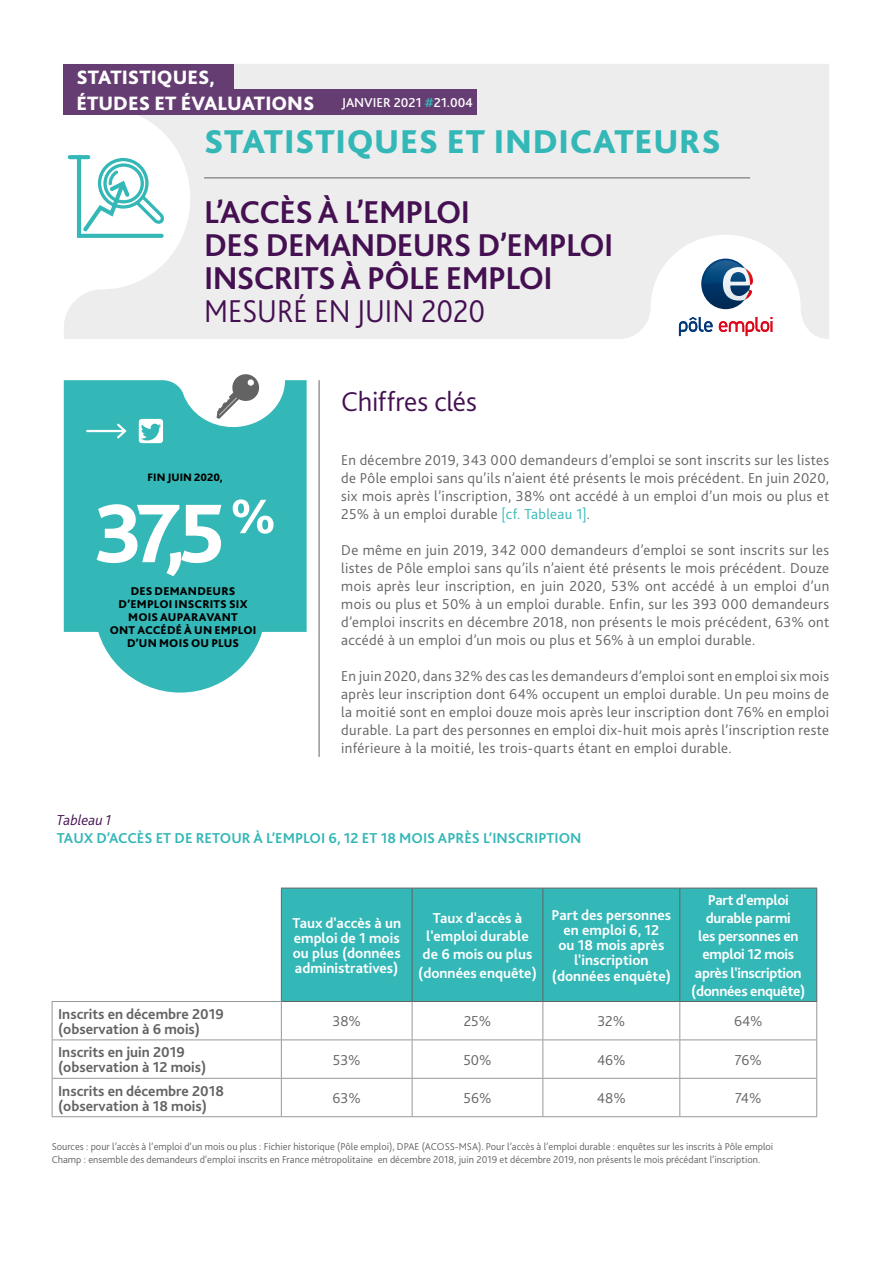
<style>
.page{position:relative;width:893px;height:1263px;background:#fff}
.page>*{position:absolute;margin:0;border:0;box-sizing:border-box;transform-origin:0 0}
.t1{font:800 87px "Bliss 2";color:#fff}
.t2{font:800 34.5px "Bliss 2";letter-spacing:.02em;color:#33b7b7}
.t3{font:700 33px/33px "Bliss 2";letter-spacing:-.02em;color:#441051}
.t4{font:300 33px "Bliss 2";color:#441051;scale:.92 1}
.t5{font:300 28.5px "Bliss 2";letter-spacing:-.01em;color:#441051}
.t6{font:800 20.25px/25.5px "Bliss 2";color:#fff}
.t7{font:300 15px/18px "Bliss 2";letter-spacing:.025em;color:#646363;text-align:justify}
.t8{font:700 15px/15px "Bliss 2";color:#fff;text-align:center}
.t9{font:700 15px/15px "Bliss 2";color:#646363}
.t10{font:700 15px/18px "Bliss 2";letter-spacing:-.02em;color:#fff;text-align:center}
.t11{font:700 15px "Bliss 2";color:#33b7b7}
.t12{font:italic 300 15px "Bliss 2";color:#441051}
.t13{font:500 13.5px "Bliss 2";color:#fff}
.t14{font:800 11.85px/13px "Bliss 2";letter-spacing:.015em;color:#000;text-align:center}
.t15{font:800 11.25px "Bliss 2";color:#000}
.t16{font:300 10.5px/13.5px "Bliss 2";color:#646363}
.s1{color:#33b7b7}
</style>
<div class="page">
<svg style="left:64px;top:64px;width:765px;height:275px;background:#eee"></svg>
<svg style="left:701px;top:259px;width:52px;height:50px"></svg>
<svg style="left:679px;top:317px;width:34px;height:19px"></svg>
<svg style="left:719px;top:317px;width:53px;height:19px"></svg>
<div style="left:64px;top:64px;width:170px;height:26px;background:#663d72"></div>
<div style="left:64px;top:89px;width:413px;height:26px;background:#663d72"></div>
<hr style="left:204px;top:177px;width:546px;height:1px;background:#646363">
<svg style="left:70px;top:155px;width:5px;height:4px"></svg>
<svg style="left:75px;top:153px;width:93px;height:87px"></svg>
<svg style="left:234px;top:374px;width:23px;height:6px"></svg>
<svg style="left:64px;top:380px;width:243px;height:252px;background:#43bbbb"></svg>
<div style="left:95px;top:521px;width:171px;height:172px;background:#33b7b7;border-radius:50%"></div>
<svg style="left:139px;top:419px;width:24px;height:24px"></svg>
<hr style="left:87px;top:430px;width:38px;height:2px;background:#fff">
<svg style="left:115px;top:421px;width:13px;height:19px"></svg>
<hr style="left:319px;top:380px;width:1px;height:377px;background:#646363">
<div style="left:282px;top:889px;width:534px;height:112px;background:#33b7b7"></div>
<hr style="left:281px;top:888px;width:131px;height:1px;background:#646363">
<hr style="left:281px;top:888px;width:1px;height:113px;background:#646363">
<hr style="left:412px;top:888px;width:131px;height:1px;background:#646363">
<hr style="left:412px;top:888px;width:1px;height:113px;background:#646363">
<hr style="left:543px;top:888px;width:137px;height:1px;background:#646363">
<hr style="left:542px;top:888px;width:1px;height:113px;background:#646363">
<hr style="left:680px;top:888px;width:137px;height:1px;background:#646363">
<hr style="left:679px;top:888px;width:1px;height:113px;background:#646363">
<hr style="left:816px;top:888px;width:1px;height:113px;background:#646363">
<hr style="left:282px;top:1001px;width:130px;height:1px;background:#646363">
<hr style="left:412px;top:1001px;width:131px;height:1px;background:#646363">
<hr style="left:543px;top:1001px;width:137px;height:1px;background:#646363">
<hr style="left:680px;top:1001px;width:137px;height:1px;background:#646363">
<hr style="left:52px;top:1001px;width:230px;height:1px;background:#98989c">
<hr style="left:52px;top:1002px;width:1px;height:37px;background:#98989c">
<hr style="left:281px;top:1002px;width:1px;height:37px;background:#98989c">
<hr style="left:412px;top:1002px;width:1px;height:37px;background:#98989c">
<hr style="left:542px;top:1002px;width:1px;height:37px;background:#98989c">
<hr style="left:679px;top:1002px;width:1px;height:37px;background:#98989c">
<hr style="left:816px;top:1002px;width:1px;height:37px;background:#98989c">
<hr style="left:52px;top:1039px;width:229px;height:1px;background:#98989c">
<hr style="left:52px;top:1040px;width:1px;height:38px;background:#98989c">
<hr style="left:281px;top:1039px;width:131px;height:1px;background:#98989c">
<hr style="left:281px;top:1040px;width:1px;height:38px;background:#98989c">
<hr style="left:412px;top:1039px;width:131px;height:1px;background:#98989c">
<hr style="left:412px;top:1040px;width:1px;height:38px;background:#98989c">
<hr style="left:543px;top:1039px;width:137px;height:1px;background:#98989c">
<hr style="left:542px;top:1040px;width:1px;height:38px;background:#98989c">
<hr style="left:680px;top:1039px;width:137px;height:1px;background:#98989c">
<hr style="left:679px;top:1040px;width:1px;height:38px;background:#98989c">
<hr style="left:816px;top:1040px;width:1px;height:38px;background:#98989c">
<hr style="left:52px;top:1078px;width:229px;height:1px;background:#98989c">
<hr style="left:52px;top:1079px;width:1px;height:37px;background:#98989c">
<hr style="left:281px;top:1078px;width:131px;height:1px;background:#98989c">
<hr style="left:281px;top:1079px;width:1px;height:37px;background:#98989c">
<hr style="left:412px;top:1078px;width:131px;height:1px;background:#98989c">
<hr style="left:412px;top:1079px;width:1px;height:37px;background:#98989c">
<hr style="left:543px;top:1078px;width:137px;height:1px;background:#98989c">
<hr style="left:542px;top:1079px;width:1px;height:37px;background:#98989c">
<hr style="left:680px;top:1078px;width:137px;height:1px;background:#98989c">
<hr style="left:679px;top:1079px;width:1px;height:37px;background:#98989c">
<hr style="left:816px;top:1079px;width:1px;height:37px;background:#98989c">
<hr style="left:52px;top:1116px;width:229px;height:1px;background:#98989c">
<hr style="left:281px;top:1116px;width:131px;height:1px;background:#98989c">
<hr style="left:412px;top:1116px;width:131px;height:1px;background:#98989c">
<hr style="left:543px;top:1116px;width:137px;height:1px;background:#98989c">
<hr style="left:680px;top:1116px;width:137px;height:1px;background:#98989c">
<h3 class="t6" style="left:77px;top:65px;width:239px">STATISTIQUES,<br>ÉTUDES ET ÉVALUATIONS</h3>
<p class="t13" style="left:342px;top:94px;width:133px">JANVIER 2021 <span class="s1">#</span>21.004</p>
<h2 class="t2" style="left:204px;top:120px;width:518px">STATISTIQUES ET INDICATEURS</h2>
<h3 class="t3" style="left:204px;top:196px;width:411px">L’ACCÈS À L’EMPLOI<br>DES DEMANDEURS D’EMPLOI<br>INSCRITS À PÔLE EMPLOI</h3>
<h3 class="t4" style="left:204px;top:291px;width:307px">MESURÉ EN JUIN 2020</h3>
<p class="t15" style="left:148px;top:470px;width:77px">FIN JUIN 2020,</p>
<h1 class="t1" style="left:94px;top:479px;width:184px">37,5 <sup>%</sup></h1>
<p class="t14" style="left:110px;top:584px;width:148px">DES DEMANDEURS<br>D’EMPLOI INSCRITS SIX<br>MOIS AUPARAVANT<br>ONT ACCÉDÉ À UN EMPLOI<br>D’UN MOIS OU PLUS</p>
<h3 class="t5" style="left:341px;top:384px;width:137px">Chiffres clés</h3>
<p class="t7" style="left:341px;top:451px;width:489px">En décembre 2019, 343 000 demandeurs d’emploi se sont inscrits sur les listes de Pôle emploi sans qu’ils n’aient été présents le mois précédent. En juin 2020, six mois après l’inscription, 38% ont accédé à un emploi d’un mois ou plus et 25% à un emploi durable <span class="s1">[cf. Tableau 1]</span>.</p>
<p class="t7" style="left:341px;top:541px;width:489px">De même en juin 2019, 342 000 demandeurs d’emploi se sont inscrits sur les listes de Pôle emploi sans qu’ils n’aient été présents le mois précédent. Douze mois après leur inscription, en juin 2020, 53% ont accédé à un emploi d’un mois ou plus et 50% à un emploi durable. Enfin, sur les 393 000 demandeurs d’emploi inscrits en décembre 2018, non présents le mois précédent, 63% ont accédé à un emploi d’un mois ou plus et 56% à un emploi durable.</p>
<p class="t7" style="left:341px;top:667px;width:489px">En juin 2020, dans 32% des cas les demandeurs d’emploi sont en emploi six mois après leur inscription dont 64% occupent un emploi durable. Un peu moins de la moitié sont en emploi douze mois après leur inscription dont 76% en emploi durable. La part des personnes en emploi dix-huit mois après l’inscription reste inférieure à la moitié, les trois-quarts étant en emploi durable.</p>
<p class="t12" style="left:57px;top:811px;width:56px">Tableau 1</p>
<p class="t11" style="left:57px;top:829px;width:526px">TAUX D’ACCÈS ET DE RETOUR À L’EMPLOI 6, 12 ET 18 MOIS APRÈS L’INSCRIPTION</p>
<p class="t8" style="left:292px;top:915px;width:110px;text-align:justify">Taux d'accès à un emploi de 1 mois ou plus (données administratives)</p>
<p class="t8" style="left:418px;top:909px;width:120px;line-height:18px">Taux d'accès à l'emploi durable de 6 mois ou plus (données enquête)</p>
<p class="t8" style="left:552px;top:908px;width:121px">Part des personnes en emploi 6, 12<br>ou 18 mois après l'inscription (données enquête)</p>
<p class="t10" style="left:691px;top:891px;width:116px">Part d'emploi durable parmi<br>les personnes en emploi 12 mois après l'inscription (données enquête)</p>
<p class="t9" style="left:58px;top:1006px;width:167px">Inscrits en décembre 2019 (observation à 6 mois)</p>
<p class="t7" style="left:332px;top:1012px;width:30px">38%</p>
<p class="t7" style="left:464px;top:1012px;width:29px">25%</p>
<p class="t7" style="left:598px;top:1012px;width:29px">32%</p>
<p class="t7" style="left:734px;top:1012px;width:30px">64%</p>
<p class="t9" style="left:58px;top:1045px;width:150px">Inscrits en juin 2019 (observation à 12 mois)</p>
<p class="t7" style="left:333px;top:1051px;width:29px">53%</p>
<p class="t7" style="left:463px;top:1051px;width:30px">50%</p>
<p class="t7" style="left:597px;top:1051px;width:30px">46%</p>
<p class="t7" style="left:735px;top:1051px;width:28px">76%</p>
<p class="t9" style="left:58px;top:1083px;width:167px">Inscrits en décembre 2018 (observation à 18 mois)</p>
<p class="t7" style="left:333px;top:1089px;width:30px">63%</p>
<p class="t7" style="left:463px;top:1089px;width:30px">56%</p>
<p class="t7" style="left:597px;top:1089px;width:30px">48%</p>
<p class="t7" style="left:735px;top:1089px;width:28px">74%</p>
<p class="t16" style="left:52px;top:1139px;width:723px">Sources : pour l’accès à l’emploi d’un mois ou plus : Fichier historique (Pôle emploi), DPAE (ACOSS-MSA). Pour l’accès à l’emploi durable : enquêtes sur les inscrits à Pôle emploi<br>Champ : ensemble des demandeurs d’emploi inscrits en France métropolitaine en décembre 2018, juin 2019 et décembre 2019, non présents le mois précédant l’inscription.</p>
</div>
